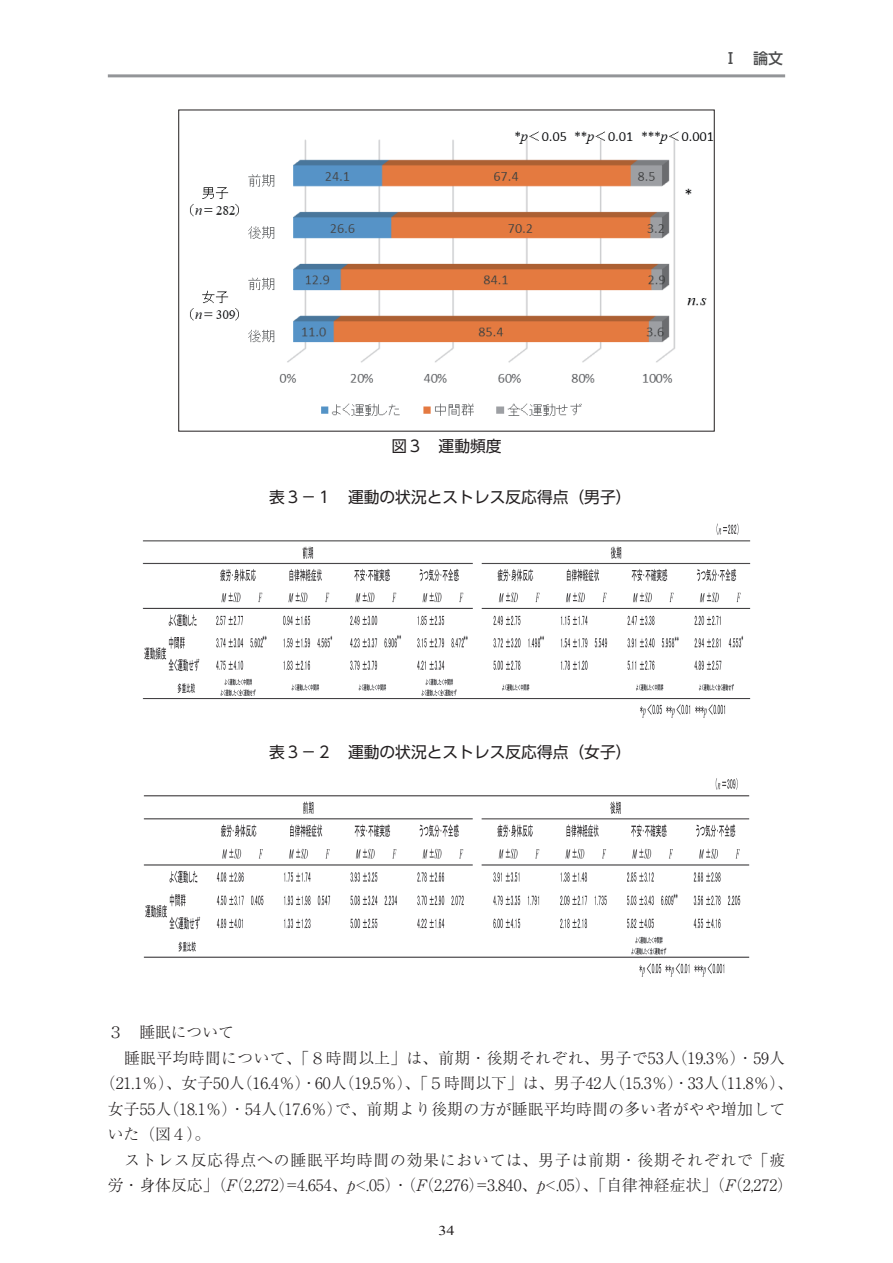
<style>
.page{position:relative;width:893px;height:1263px;background:#fff}
.page>*{position:absolute;margin:0;border:0;box-sizing:border-box;transform-origin:0 0}
.t1{font:300 15.75px "Ryumin Pro";color:#231f20}
.t2{font:300 15.75px "Ryumin Pro";letter-spacing:.02em;color:#231f20}
.t3{font:15.75px "UD Shin Go Pro";color:#231f20}
.t4{font:300 15.75px "Ryumin Pro";letter-spacing:.055em;color:#231f20}
.t5{font:500 15px "UD Shin Go Pro";color:#4b4c4d}
.t6{font:13.5px "Times New Roman";color:#231f20;scale:1.2 1}
</style>
<div class="page">
<hr style="left:108px;top:74px;width:677px;height:3px;background:#939598">
<img style="left:190px;top:131px;width:522px;height:285px">
<img style="left:142px;top:523px;width:609px;height:195px">
<img style="left:143px;top:778px;width:607px;height:199px">
<p class="t5" style="left:723px;top:46px;width:61px">Ⅰ　論文</p>
<p class="t3" style="left:391px;top:433px;width:112px">図３　運動頻度</p>
<p class="t3" style="left:269px;top:484px;width:364px">表３－１　運動の状況とストレス反応得点（男子）</p>
<p class="t3" style="left:269px;top:739px;width:364px">表３－２　運動の状況とストレス反応得点（女子）</p>
<p class="t2" style="left:108px;top:1020px;width:127px">３　睡眠について</p>
<p class="t2" style="left:108px;top:1045px;width:679px">　睡眠平均時間について、「８時間以上」は、前期・後期それぞれ、男子で53人（19.3％）・59人</p>
<p class="t1" style="left:100px;top:1071px;width:695px">（21.1％）、女子50人（16.4％）・60人（19.5％）、「５時間以下」は、男子42人（15.3％）・33人（11.8％）、</p>
<p class="t2" style="left:108px;top:1096px;width:679px">女子55人（18.1％）・54人（17.6％）で、前期より後期の方が睡眠平均時間の多い者がやや増加して</p>
<p class="t2" style="left:108px;top:1122px;width:104px">いた（図４）。</p>
<p class="t4" style="left:108px;top:1147px;width:679px">　ストレス反応得点への睡眠平均時間の効果においては、男子は前期・後期それぞれで「疲</p>
<p class="t1" style="left:108px;top:1173px;width:687px">労・身体反応」（F（2,272）=4.654、p&lt;.05）・（F（2,276）=3.840、p&lt;.05）、「自律神経症状」（F（2,272）</p>
<p class="t6" style="left:438px;top:1221px;width:15px">34</p>
</div>
